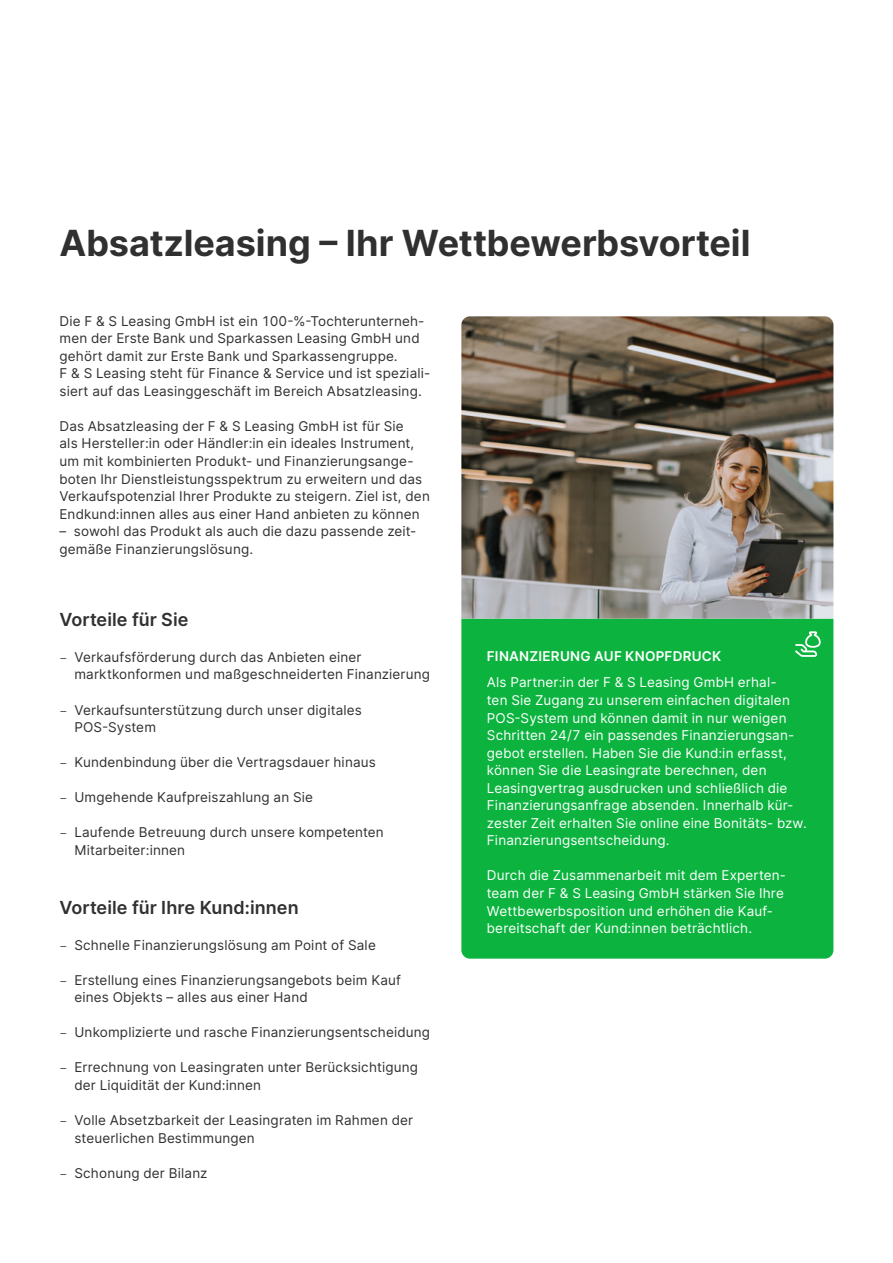
<style>
.page{position:relative;width:893px;height:1263px;background:#fff}
.page>*{position:absolute;margin:0;border:0;box-sizing:border-box;transform-origin:0 0}
.t1{font:700 36px "Inter";letter-spacing:-.005em;color:#303030}
.t2{font:600 18px "Inter";letter-spacing:.005em;color:#303030}
.t3{font:13.5px/17.5px "Inter";letter-spacing:.015em;color:#303030}
.t4{font:13.5px/17.5px "Inter";letter-spacing:.015em;color:#fff}
.t5{font:600 13.5px "Inter";letter-spacing:.02em;color:#fff}
.s1{font-family:"Erste"}
</style>
<div class="page">
<div style="left:461px;top:619px;width:372px;height:340px;background:#0cb43f"></div>
<img style="left:461px;top:316px;width:372px;height:303px">
<svg style="left:795px;top:631px;width:26px;height:26px"></svg>
<h1 class="t1" style="left:60px;top:216px;width:693px">Absatzleasing – Ihr Wettbewerbsvorteil</h1>
<p class="t3" style="left:60px;top:312px;width:372px">Die F &amp; S Leasing GmbH ist ein 100-%-Tochterunterneh&shy;men der Erste Bank und Sparkassen Leasing GmbH und gehört damit zur Erste Bank und Sparkassengruppe.<br>F &amp; S Leasing steht für Finance &amp; Service und ist speziali&shy;siert auf das Leasinggeschäft im Bereich Absatzleasing.</p>
<p class="t3" style="left:60px;top:417px;width:372px">Das Absatzleasing der F &amp; S Leasing GmbH ist für Sie<br>als Hersteller:in oder Händler:in ein ideales Instrument, um mit kombinierten Produkt- und Finanzierungsange&shy;boten Ihr Dienstleistungsspektrum zu erweitern und das Verkaufspotenzial Ihrer Produkte zu steigern. Ziel ist, den Endkund:innen alles aus einer Hand anbieten zu können</p>
<p class="t3" style="left:60px;top:522px;width:358px">– sowohl das Produkt als auch die dazu passende zeit&shy;gemäße Finanzierungslösung.</p>
<h2 class="t2" style="left:60px;top:606px;width:130px">Vorteile für Sie</h2>
<p class="t3" style="left:74px;top:648px;width:357px;text-indent:-15px"><span class="s1">–</span> Verkaufsförderung durch das Anbieten einer marktkonformen und maßgeschneiderten Finanzierung</p>
<p class="t3" style="left:74px;top:701px;width:289px;text-indent:-15px"><span class="s1">–</span> Verkaufsunterstützung durch unser digitales<br>POS-System</p>
<p class="t3" style="left:60px;top:753px;width:318px"><span class="s1">–</span> Kundenbindung über die Vertragsdauer hinaus</p>
<p class="t3" style="left:60px;top:788px;width:255px"><span class="s1">–</span> Umgehende Kaufpreiszahlung an Sie</p>
<p class="t3" style="left:74px;top:823px;width:311px;text-indent:-15px"><span class="s1">–</span> Laufende Betreuung durch unsere kompetenten<br>Mitarbeiter:innen</p>
<h2 class="t2" style="left:60px;top:894px;width:241px">Vorteile für Ihre Kund:innen</h2>
<p class="t3" style="left:60px;top:935px;width:318px"><span class="s1">–</span> Schnelle Finanzierungslösung am Point of Sale</p>
<p class="t3" style="left:74px;top:971px;width:328px;text-indent:-15px"><span class="s1">–</span> Erstellung eines Finanzierungsangebots beim Kauf eines Objekts – alles aus einer Hand</p>
<p class="t3" style="left:60px;top:1023px;width:372px"><span class="s1">–</span> Unkomplizierte und rasche Finanzierungsentscheidung</p>
<p class="t3" style="left:74px;top:1058px;width:345px;text-indent:-15px"><span class="s1">–</span> Errechnung von Leasingraten unter Berücksichtigung der Liquidität der Kund:innen</p>
<p class="t3" style="left:74px;top:1111px;width:340px;text-indent:-15px"><span class="s1">–</span> Volle Absetzbarkeit der Leasingraten im Rahmen der steuerlichen Bestimmungen</p>
<p class="t3" style="left:60px;top:1164px;width:149px"><span class="s1">–</span> Schonung der Bilanz</p>
<p class="t5" style="left:487px;top:646px;width:236px">FINANZIERUNG AUF KNOPFDRUCK</p>
<p class="t4" style="left:487px;top:673px;width:322px">Als Partner:in der F &amp; S Leasing GmbH erhal-<br>ten Sie Zugang zu unserem einfachen digitalen POS-System und können damit in nur wenigen Schritten 24/7 ein passendes Finanzierungsan&shy;gebot erstellen. Haben Sie die Kund:in erfasst, können Sie die Leasingrate berechnen, den Leasingvertrag ausdrucken und schließlich die Finanzierungsanfrage absenden. Innerhalb kür&shy;zester Zeit erhalten Sie online eine Bonitäts- bzw.<br>Finanzierungsentscheidung.</p>
<p class="t4" style="left:487px;top:866px;width:301px">Durch die Zusammenarbeit mit dem Experten&shy;team der F &amp; S Leasing GmbH stärken Sie Ihre Wettbewerbsposition und erhöhen die Kauf&shy;bereitschaft der Kund:innen beträchtlich.</p>
</div>
